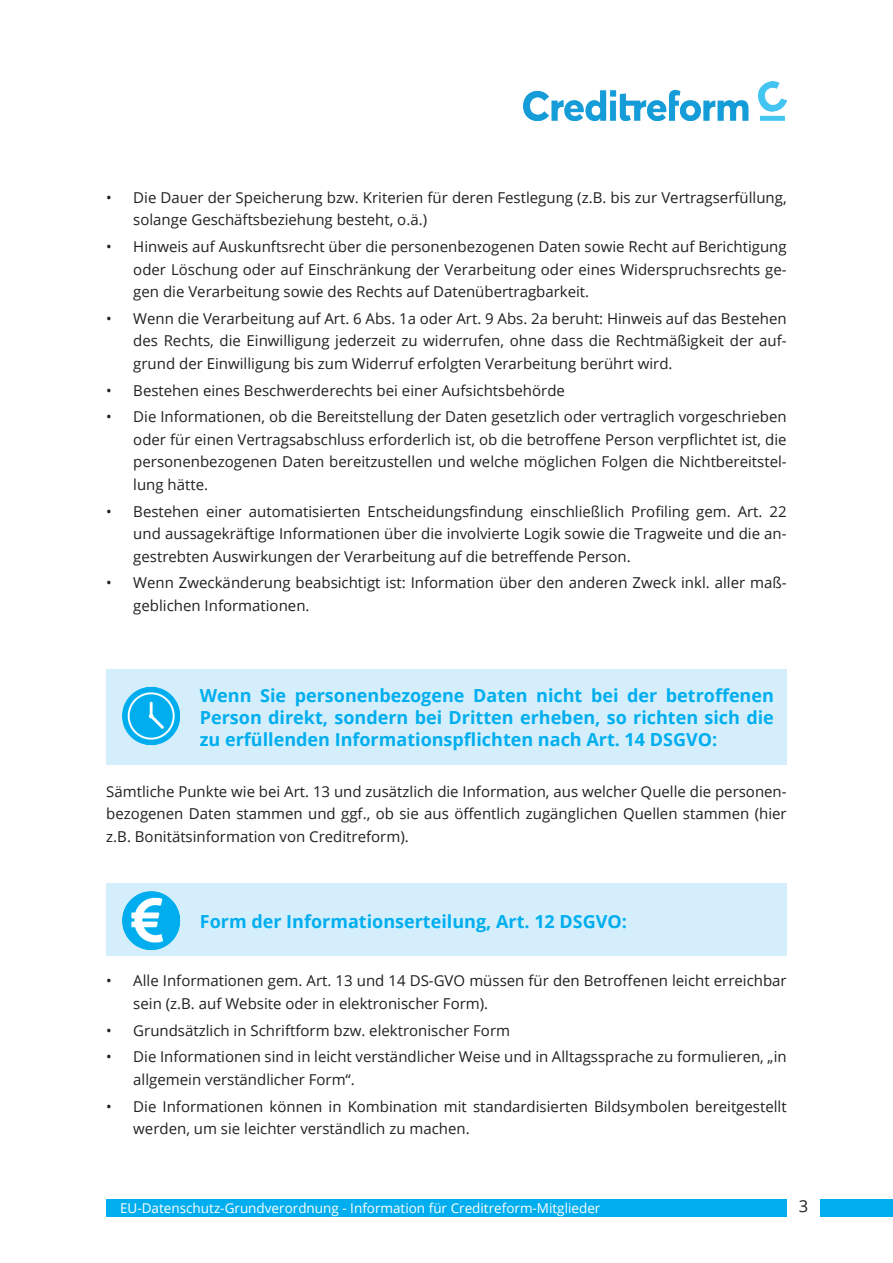
<style>
.page{position:relative;width:893px;height:1263px;background:#fff}
.page>*{position:absolute;margin:0;border:0;box-sizing:border-box;transform-origin:0 0}
.t1{font:700 18px/21.6px "Open Sans";color:#00aeef;text-align:justify}
.t2{font:16.5px "Open Sans";color:#231f20}
.t3{font:15px/22.5px "Open Sans";color:#231f20}
.t4{font:13.5px "Open Sans";color:#fff}
</style>
<div class="page">
<div style="left:106px;top:1199px;width:681px;height:17px;background:#00aeef"></div>
<div style="left:821px;top:1199px;width:72px;height:17px;background:#00aeef"></div>
<img style="left:523px;top:82px;width:264px;height:38px">
<div style="left:106px;top:670px;width:681px;height:95px;background:#d4effb"></div>
<img style="left:122px;top:686px;width:59px;height:60px">
<div style="left:106px;top:883px;width:681px;height:73px;background:#d4effb"></div>
<img style="left:122px;top:891px;width:59px;height:59px">
<p class="t3" style="left:133px;top:186px;width:655px;text-indent:-27px">• Die Dauer der Speicherung bzw. Kriterien für deren Festlegung (z.B. bis zur Vertragserfüllung, solange Geschäftsbeziehung besteht, o.ä.)</p>
<p class="t3" style="left:133px;top:235px;width:655px;text-align:justify;text-indent:-27px">• Hinweis auf Auskunftsrecht über die personenbezogenen Daten sowie Recht auf Berichtigung oder Löschung oder auf Einschränkung der Verarbeitung oder eines Widerspruchsrechts ge&shy;gen die Verarbeitung sowie des Rechts auf Datenübertragbarkeit.</p>
<p class="t3" style="left:133px;top:307px;width:655px;text-align:justify;text-indent:-27px">• Wenn die Verarbeitung auf Art. 6 Abs. 1a oder Art. 9 Abs. 2a beruht: Hinweis auf das Bestehen des Rechts, die Einwilligung jederzeit zu widerrufen, ohne dass die Rechtmäßigkeit der auf&shy;grund der Einwilligung bis zum Widerruf erfolgten Verarbeitung berührt wird.</p>
<p class="t3" style="left:106px;top:379px;width:460px">• Bestehen eines Beschwerderechts bei einer Aufsichtsbehörde</p>
<p class="t3" style="left:133px;top:405px;width:655px;text-align:justify;text-indent:-27px">• Die Informationen, ob die Bereitstellung der Daten gesetzlich oder vertraglich vorgeschrieben oder für einen Vertragsabschluss erforderlich ist, ob die betroffene Person verpflichtet ist, die personenbezogenen Daten bereitzustellen und welche möglichen Folgen die Nichtbereitstel&shy;lung hätte.</p>
<p class="t3" style="left:133px;top:500px;width:655px;text-align:justify;text-indent:-27px">• Bestehen einer automatisierten Entscheidungsfindung einschließlich Profiling gem. Art. 22 und aussagekräftige Informationen über die involvierte Logik sowie die Tragweite und die an&shy;gestrebten Auswirkungen der Verarbeitung auf die betreffende Person.</p>
<p class="t3" style="left:133px;top:571px;width:655px;text-indent:-27px">• Wenn Zweckänderung beabsichtigt ist: Information über den anderen Zweck inkl. aller maß&shy;geblichen Informationen.</p>
<p class="t1" style="left:200px;top:685px;width:576px">Wenn Sie personenbezogene Daten nicht bei der betroffenen Person direkt, sondern bei Dritten erheben, so richten sich die zu erfüllenden Informationspflichten nach Art. 14 DSGVO:</p>
<p class="t3" style="left:106px;top:780px;width:682px;text-align:justify">Sämtliche Punkte wie bei Art. 13 und zusätzlich die Information, aus welcher Quelle die personen&shy;bezogenen Daten stammen und ggf., ob sie aus öffentlich zugänglichen Quellen stammen (hier z.B. Bonitätsinformation von Creditreform).</p>
<p class="t1" style="left:200px;top:910px;width:429px">Form der Informationserteilung, Art. 12 DSGVO:</p>
<p class="t3" style="left:133px;top:969px;width:655px;text-indent:-27px">• Alle Informationen gem. Art. 13 und 14 DS-GVO müssen für den Betroffenen leicht erreichbar sein (z.B. auf Website oder in elektronischer Form).</p>
<p class="t3" style="left:106px;top:1018px;width:405px">• Grundsätzlich in Schriftform bzw. elektronischer Form</p>
<p class="t3" style="left:133px;top:1045px;width:655px;text-indent:-27px">• Die Informationen sind in leicht verständlicher Weise und in Alltagssprache zu formulieren, „in allgemein verständlicher Form“.</p>
<p class="t3" style="left:133px;top:1094px;width:655px;text-indent:-27px">• Die Informationen können in Kombination mit standardisierten Bildsymbolen bereitgestellt werden, um sie leichter verständlich zu machen.</p>
<p class="t4" style="left:120px;top:1199px;width:482px">EU-Datenschutz-Grundverordnung - Information für Creditreform-Mitglieder</p>
<p class="t2" style="left:799px;top:1194px;width:11px">3</p>
</div>
